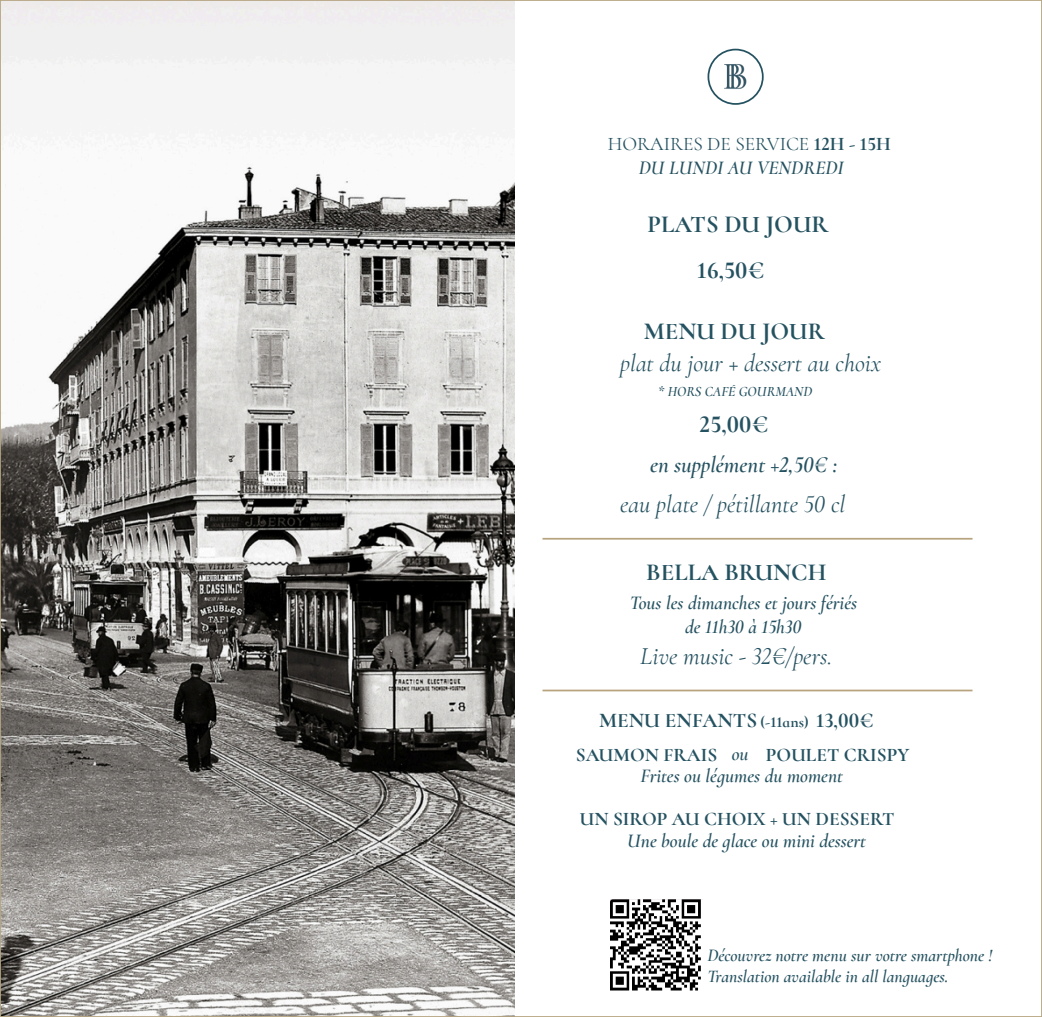
<style>
.page{position:relative;width:1042px;height:1017px;background:#fff}
.page>*{position:absolute;margin:0;border:0;box-sizing:border-box;transform-origin:0 0}
.t1{font:italic 24.5px "Cormorant Infant";color:#255261}
.t2{font:700 24.5px "Cormorant Infant";color:#255261}
.t3{font:italic 600 22.75px "Cormorant Infant";color:#255261}
.t4{font:700 21px "Cormorant Infant";color:#255261}
.t5{font:italic 600 19.25px "Cormorant Infant";color:#255261}
.t6{font:700 19.25px "Cormorant Infant";color:#255261}
.t7{font:19.25px "Cormorant Infant";color:#255261}
.t8{font:italic 600 17.5px "Cormorant Infant";color:#255261}
.t9{font:700 15.75px "Cormorant Infant";color:#255261}
.t10{font:italic 600 14px "Cormorant Infant";color:#255261}
.s1{font-weight:700}
</style>
<div class="page">
<img style="left:3px;top:3px;width:512px;height:1011px">
<hr style="left:542px;top:538px;width:430px;height:2px;background:#b7a47e">
<hr style="left:542px;top:690px;width:430px;height:1px;background:#b7a47e">
<div style="left:707px;top:49px;width:56px;height:56px;border:2px solid #255261;border-radius:50%"></div>
<img style="left:718px;top:55px;width:37px;height:42px">
<img style="left:610px;top:899px;width:93px;height:92px">
<p class="t7" style="left:608px;top:133px;width:284px">HORAIRES DE SERVICE <span class="s1">12H - 15H</span></p>
<p class="t5" style="left:639px;top:156px;width:207px">DU LUNDI AU VENDREDI</p>
<p class="t2" style="left:647px;top:209px;width:183px">PLATS DU JOUR</p>
<p class="t2" style="left:697px;top:255px;width:69px">16,50€</p>
<p class="t2" style="left:644px;top:316px;width:183px">MENU DU JOUR</p>
<p class="t1" style="left:620px;top:349px;width:262px">plat du jour + dessert au choix</p>
<p class="t10" style="left:658px;top:383px;width:156px">* HORS CAFÉ GOURMAND</p>
<p class="t2" style="left:699px;top:409px;width:70px">25,00€</p>
<p class="t3" style="left:650px;top:451px;width:189px">en supplément +2,50€ :</p>
<p class="t1" style="left:620px;top:490px;width:227px">eau plate / pétillante 50 cl</p>
<p class="t2" style="left:646px;top:556px;width:182px">BELLA BRUNCH</p>
<p class="t5" style="left:630px;top:592px;width:229px">Tous les dimanches et jours fériés</p>
<p class="t5" style="left:685px;top:615px;width:118px">de 11h30 à 15h30</p>
<p class="t1" style="left:640px;top:642px;width:194px">Live music - 32€/pers.</p>
<p class="t4" style="left:599px;top:707px;width:160px">MENU ENFANTS</p>
<p class="t9" style="left:760px;top:712px;width:50px">(-11ans)</p>
<p class="t4" style="left:816px;top:707px;width:59px">13,00€</p>
<p class="t6" style="left:576px;top:743px;width:143px">SAUMON FRAIS</p>
<p class="t5" style="left:732px;top:742px;width:18px">ou</p>
<p class="t6" style="left:766px;top:743px;width:145px">POULET CRISPY</p>
<p class="t5" style="left:640px;top:764px;width:204px">Frites ou légumes du moment</p>
<p class="t6" style="left:580px;top:807px;width:316px">UN SIROP AU CHOIX + UN DESSERT</p>
<p class="t5" style="left:627px;top:830px;width:240px">Une boule de glace ou mini dessert</p>
<p class="t8" style="left:707px;top:945px;width:286px">Découvrez notre menu sur votre smartphone !</p>
<p class="t8" style="left:707px;top:966px;width:243px">Translation available in all languages.</p>
</div>
